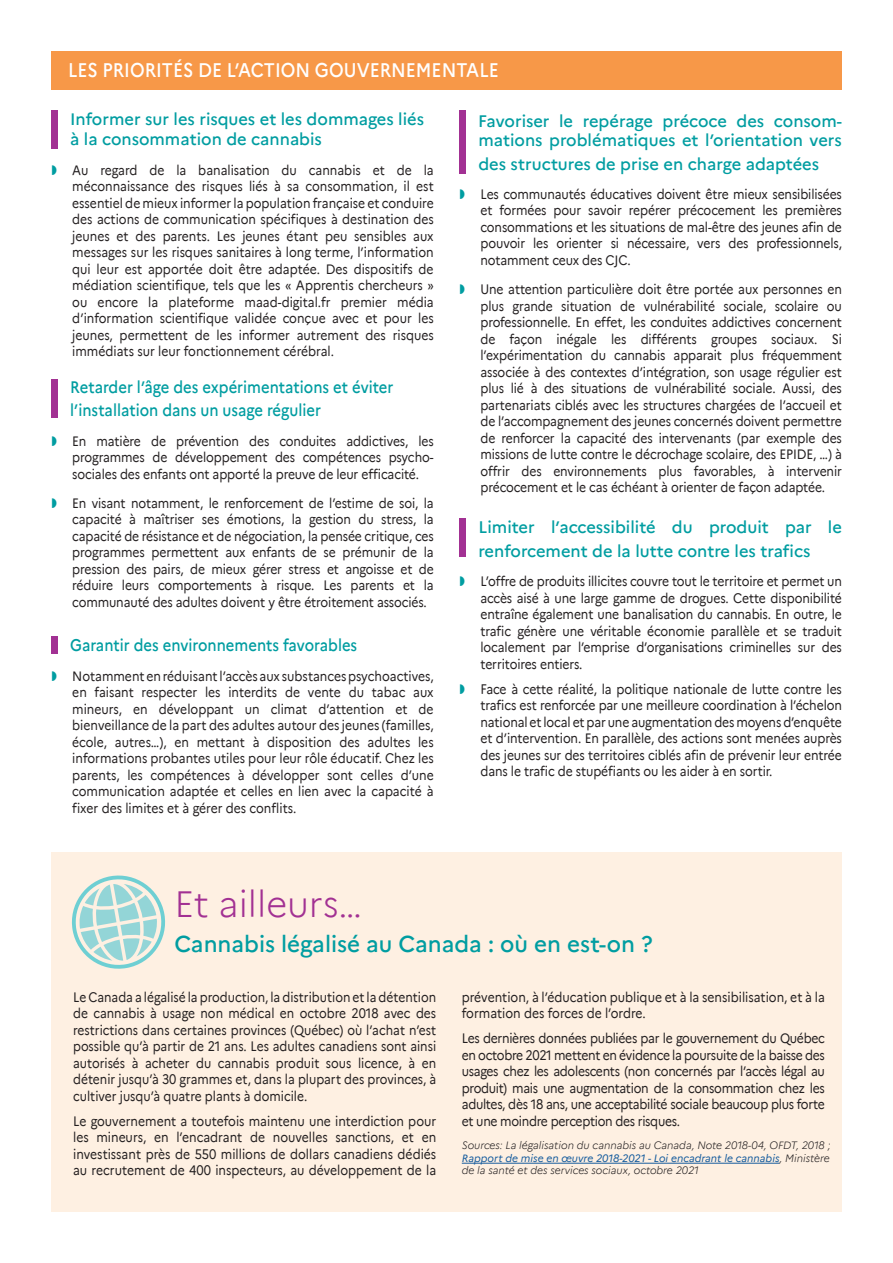
<style>
.page{position:relative;width:893px;height:1263px;background:#fff}
.page>*{position:absolute;margin:0;border:0;box-sizing:border-box;transform-origin:0 0}
.CDT{font:300 36px "Marianne";color:#a23193}
.sous_titre{font:500 22.5px "Marianne";color:#009da1}
.T1{font:500 19.5px "Marianne";color:#fff;scale:.9 1}
.sous_titre-2{font:500 16.5px/19.8px "Marianne";color:#009da1}
.sous_titre-3{font:500 16.5px/23.4px "Marianne";color:#009da1;scale:.9 1}
.CDT-2{font:13.5px/16.5px "Marianne";letter-spacing:-.005em;color:#231f20;text-align:justify;scale:.9 1}
.sous_titre-4{font:13.5px/16.5px "Marianne";letter-spacing:-.01em;color:#231f20;text-align:justify;scale:.9 1}
.CDT-3{font:13.5px/16.5px "Marianne";letter-spacing:-.005em;color:#231f20;text-align:justify;scale:.89 1}
.LEGENDE{font:italic 300 10.5px/12.6px "Marianne";color:#231f20;text-align:justify}
.s1{font-weight:400;color:#175d9e}
</style>
<div class="page">
<div style="left:51px;top:852px;width:791px;height:359px;background:#fef0e2"></div>
<svg style="left:72px;top:875px;width:94px;height:94px"></svg>
<div style="left:51px;top:51px;width:791px;height:38px;background:#f79848"></div>
<hr style="left:462px;top:1163px;width:317px;height:1px;background:#175d9e">
<div style="left:51px;top:111px;width:6px;height:38px;background:#a23193"></div>
<div style="left:51px;top:379px;width:6px;height:38px;background:#a23193"></div>
<div style="left:51px;top:636px;width:6px;height:17px;background:#a23193"></div>
<div style="left:459px;top:111px;width:7px;height:63px;background:#a23193"></div>
<div style="left:459px;top:518px;width:7px;height:39px;background:#a23193"></div>
<p class="T1" style="left:68px;top:55px;width:480px">LES PRIORITÉS DE L’ACTION GOUVERNEMENTALE</p>
<p class="sous_titre-2" style="left:70px;top:108px;width:355px">Informer sur les risques et les dommages liés à la consommation de cannabis</p>
<p class="CDT-2" style="left:72px;top:160px;width:403px">Au regard de la banalisation du cannabis et de la méconnaissance des risques liés à sa consommation, il est essentiel de mieux informer la population française et conduire des actions de communication spécifiques à destination des jeunes et des parents. Les jeunes étant peu sensibles aux messages sur les risques sanitaires à long terme, l’information qui leur est apportée doit être adaptée. Des dispositifs de médiation scientifique, tels que les « Apprentis chercheurs » ou encore la plateforme maad-digital.fr premier média d’information scientifique validée conçue avec et pour les jeunes, permettent de les informer autrement des risques immédiats sur leur fonctionnement cérébral.</p>
<p class="sous_titre-3" style="left:70px;top:374px;width:361px">Retarder l’âge des expérimentations et éviter l’installation dans un usage régulier</p>
<p class="sous_titre-4" style="left:72px;top:431px;width:403px">En matière de prévention des conduites addictives, les programmes de développement des compétences psycho&shy;sociales des enfants ont apporté la preuve de leur efficacité.</p>
<p class="sous_titre-4" style="left:72px;top:494px;width:403px">En visant notamment, le renforcement de l’estime de soi, la capacité à maîtriser ses émotions, la gestion du stress, la capacité de résistance et de négociation, la pensée critique, ces programmes permettent aux enfants de se prémunir de la pression des pairs, de mieux gérer stress et angoisse et de réduire leurs comportements à risque. Les parents et la communauté des adultes doivent y être étroitement associés.</p>
<p class="sous_titre-3" style="left:70px;top:632px;width:320px">Garantir des environnements favorables</p>
<p class="CDT-2" style="left:72px;top:666px;width:403px">Notamment en réduisant l’accès aux substances psychoactives, en faisant respecter les interdits de vente du tabac aux mineurs, en développant un climat d’attention et de bienveillance de la part des adultes autour des jeunes (familles, école, autres…), en mettant à disposition des adultes les informations probantes utiles pour leur rôle éducatif. Chez les parents, les compétences à développer sont celles d’une communication adaptée et celles en lien avec la capacité à fixer des limites et à gérer des conflits.</p>
<p class="sous_titre-2" style="left:478px;top:109px;width:365px">Favoriser le repérage précoce des consom&shy;mations problématiques et l’orientation vers</p>
<p class="sous_titre-2" style="left:478px;top:153px;width:342px">des structures de prise en charge adaptées</p>
<p class="sous_titre-4" style="left:480px;top:185px;width:403px">Les communautés éducatives doivent être mieux sensibilisées et formées pour savoir repérer précocement les premières consommations et les situations de mal-être des jeunes afin de pouvoir les orienter si nécessaire, vers des professionnels, notamment ceux des CJC.</p>
<p class="CDT-2" style="left:480px;top:280px;width:403px">Une attention particulière doit être portée aux personnes en plus grande situation de vulnérabilité sociale, scolaire ou professionnelle. En effet, les conduites addictives concernent de façon inégale les différents groupes sociaux. Si l’expérimentation du cannabis apparait plus fréquemment associée à des contextes d’intégration, son usage régulier est plus lié à des situations de vulnérabilité sociale. Aussi, des partenariats ciblés avec les structures chargées de l’accueil et de l’accompagnement des jeunes concernés doivent permettre de renforcer la capacité des intervenants (par exemple des missions de lutte contre le décrochage scolaire, des EPIDE, …) à offrir des environnements plus favorables, à intervenir précocement et le cas échéant à orienter de façon adaptée.</p>
<p class="sous_titre-2" style="left:478px;top:514px;width:365px;line-height:23.4px">Limiter l’accessibilité du produit par le renforcement de la lutte contre les trafics</p>
<p class="CDT-2" style="left:480px;top:572px;width:403px">L’offre de produits illicites couvre tout le territoire et permet un accès aisé à une large gamme de drogues. Cette disponibilité entraîne également une banalisation du cannabis. En outre, le trafic génère une véritable économie parallèle et se traduit localement par l’emprise d’organisations criminelles sur des territoires entiers.</p>
<p class="CDT-2" style="left:480px;top:679px;width:403px">Face à cette réalité, la politique nationale de lutte contre les trafics est renforcée par une meilleure coordination à l’échelon national et local et par une augmentation des moyens d’enquête et d’intervention. En parallèle, des actions sont menées auprès des jeunes sur des territoires ciblés afin de prévenir leur entrée dans le trafic de stupéfiants ou les aider à en sortir.</p>
<p class="CDT" style="left:174px;top:876px;width:190px">Et ailleurs…</p>
<p class="sous_titre" style="left:174px;top:927px;width:480px">Cannabis légalisé au Canada : où en est-on ?</p>
<p class="CDT-3" style="left:73px;top:987px;width:410px">Le Canada a légalisé la production, la distribution et la détention de cannabis à usage non médical en octobre 2018 avec des restrictions dans certaines provinces (Québec) où l’achat n’est possible qu’à partir de 21 ans. Les adultes canadiens sont ainsi autorisés à acheter du cannabis produit sous licence, à en détenir jusqu’à 30 grammes et, dans la plupart des provinces, à cultiver jusqu’à quatre plants à domicile.</p>
<p class="CDT-2" style="left:73px;top:1111px;width:405px">Le gouvernement a toutefois maintenu une interdiction pour les mineurs, en l’encadrant de nouvelles sanctions, et en investissant près de 550 millions de dollars canadiens dédiés au recrutement de 400 inspecteurs, au développement de la</p>
<p class="CDT-2" style="left:462px;top:987px;width:405px">prévention, à l’éducation publique et à la sensibilisation, et à la formation des forces de l’ordre.</p>
<p class="CDT-2" style="left:462px;top:1029px;width:405px">Les dernières données publiées par le gouvernement du Québec en octobre 2021 mettent en évidence la poursuite de la baisse des usages chez les adolescents (non concernés par l’accès légal au produit) mais une augmentation de la consommation chez les adultes, dès 18 ans, une acceptabilité sociale beaucoup plus forte et une moindre perception des risques.</p>
<p class="LEGENDE" style="left:462px;top:1138px;width:370px">Sources: La légalisation du cannabis au Canada, Note 2018-04, OFDT, 2018 ; <span class="s1">Rapport de mise en œuvre 2018-2021 - Loi encadrant le cannabis</span>, Ministère de la santé et des services sociaux, octobre 2021</p>
</div>
